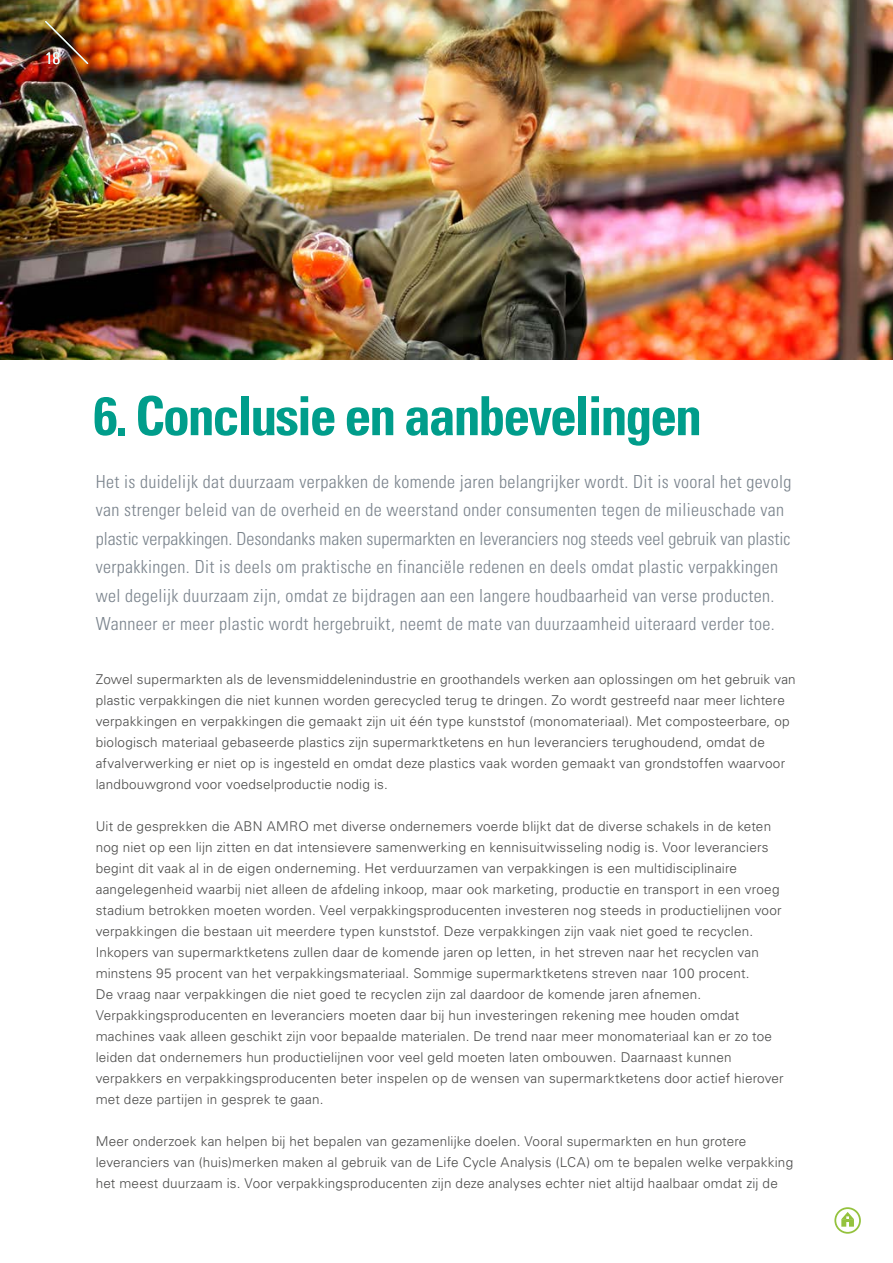
<style>
.page{position:relative;width:893px;height:1263px;background:#fff}
.page>*{position:absolute;margin:0;border:0;box-sizing:border-box;transform-origin:0 0}
.t1{font:700 condensed 54px "Univers LT Std";letter-spacing:-.04em;color:#009d8b}
.t2{font:300 condensed 18px/28.5px "Univers LT Std";letter-spacing:.02em;color:#7a838c}
.t3{font:300 condensed 16.5px "Univers LT Std";color:#fff}
.t4{font:300 13.5px/21px "Univers LT Std";letter-spacing:.015em;color:#4a4a49}
</style>
<div class="page">
<img style="left:0;top:0;width:893px;height:360px">
<img style="left:44px;top:20px;width:45px;height:45px">
<svg style="left:841px;top:1212px;width:13px;height:15px"></svg>
<div style="left:834px;top:1207px;width:27px;height:27px;border:2px solid #94c23d;border-radius:50%"></div>
<p class="t3" style="left:45px;top:48px;width:16px">18</p>
<h1 class="t1" style="left:94px;top:383px;width:610px">6. Conclusie en aanbevelingen</h1>
<p class="t2" style="left:96px;top:467px;width:697px">Het is duidelijk dat duurzaam verpakken de komende jaren belangrijker wordt. Dit is vooral het gevolg van strenger beleid van de overheid en de weerstand onder consumenten tegen de milieuschade van plastic verpakkingen. Desondanks maken supermarkten en leveranciers nog steeds veel gebruik van plastic verpakkingen. Dit is deels om praktische en financiële redenen en deels omdat plastic verpakkingen wel degelijk duurzaam zijn, omdat ze bijdragen aan een langere houdbaarheid van verse producten.<br>Wanneer er meer plastic wordt hergebruikt, neemt de mate van duurzaamheid uiteraard verder toe.</p>
<p class="t4" style="left:96px;top:669px;width:702px">Zowel supermarkten als de levensmiddelenindustrie en groothandels werken aan oplossingen om het gebruik van plastic verpakkingen die niet kunnen worden gerecycled terug te dringen. Zo wordt gestreefd naar meer lichtere verpakkingen en verpakkingen die gemaakt zijn uit één type kunststof (monomateriaal). Met composteerbare, op biologisch materiaal gebaseerde plastics zijn supermarktketens en hun leveranciers terughoudend, omdat de afvalverwerking er niet op is ingesteld en omdat deze plastics vaak worden gemaakt van grondstoffen waarvoor landbouwgrond voor voedselproductie nodig is.</p>
<p class="t4" style="left:96px;top:816px;width:690px">Uit de gesprekken die ABN AMRO met diverse ondernemers voerde blijkt dat de diverse schakels in de keten nog niet op een lijn zitten en dat intensievere samenwerking en kennisuitwisseling nodig is. Voor leveranciers begint dit vaak al in de eigen onderneming. Het verduurzamen van verpakkingen is een multidisciplinaire aangelegenheid waarbij niet alleen de afdeling inkoop, maar ook marketing, productie en transport in een vroeg stadium betrokken moeten worden. Veel verpakkingsproducenten investeren nog steeds in productielijnen voor verpakkingen die bestaan uit meerdere typen kunststof. Deze verpakkingen zijn vaak niet goed te recyclen.<br>Inkopers van supermarktketens zullen daar de komende jaren op letten, in het streven naar het recyclen van minstens 95 procent van het verpakkingsmateriaal. Sommige supermarktketens streven naar 100 procent.<br>De vraag naar verpakkingen die niet goed te recyclen zijn zal daardoor de komende jaren afnemen.<br>Verpakkingsproducenten en leveranciers moeten daar bij hun investeringen rekening mee houden omdat machines vaak alleen geschikt zijn voor bepaalde materialen. De trend naar meer monomateriaal kan er zo toe leiden dat ondernemers hun productielijnen voor veel geld moeten laten ombouwen. Daarnaast kunnen verpakkers en verpakkingsproducenten beter inspelen op de wensen van supermarktketens door actief hierover met deze partijen in gesprek te gaan.</p>
<p class="t4" style="left:96px;top:1131px;width:699px">Meer onderzoek kan helpen bij het bepalen van gezamenlijke doelen. Vooral supermarkten en hun grotere leveranciers van (huis)merken maken al gebruik van de Life Cycle Analysis (LCA) om te bepalen welke verpakking het meest duurzaam is. Voor verpakkingsproducenten zijn deze analyses echter niet altijd haalbaar omdat zij de</p>
</div>
